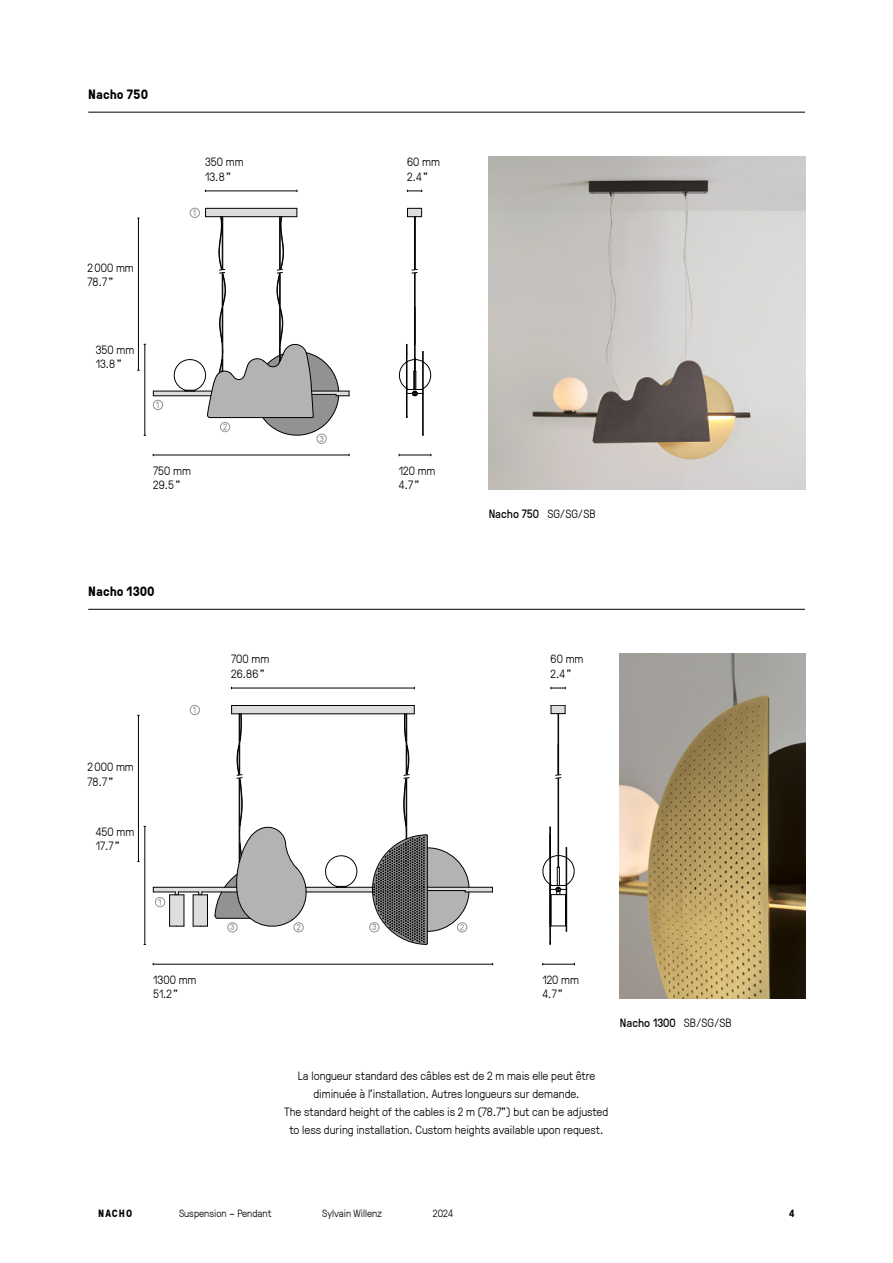
<style>
.page{position:relative;width:893px;height:1263px;background:#fff}
.page>*{position:absolute;margin:0;border:0;box-sizing:border-box;transform-origin:0 0}
.t1{font:700 13.5px "GT Pressura";color:#000}
.t2{font:300 12px "GT Pressura";color:#000}
.t3{font:12px "GT Pressura";color:#000}
.Intro_produit{font:300 10.5px "GT Pressura";color:#000}
.Intro_produit-2{font:700 10.5px "GT Pressura";letter-spacing:.1em;color:#000}
.t4{font:9px "GT Pressura";color:#949290}
.s1{font-weight:300}
</style>
<div class="page">
<img style="left:620px;top:654px;width:185px;height:344px">
<hr style="left:88px;top:609px;width:717px;height:1px;background:#000">
<hr style="left:231px;top:688px;width:183px;height:1px;background:#000">
<hr style="left:153px;top:964px;width:340px;height:1px;background:#000">
<hr style="left:543px;top:964px;width:31px;height:1px;background:#000">
<svg style="left:551px;top:687px;width:15px;height:2px"></svg>
<div style="left:170px;top:895px;width:14px;height:31px;background:#dededd"></div>
<div style="left:193px;top:895px;width:15px;height:31px;background:#dededd"></div>
<div style="left:306px;top:887px;width:66px;height:5px;background:#dededd"></div>
<div style="left:232px;top:705px;width:182px;height:9px;background:#dededd"></div>
<div style="left:154px;top:887px;width:83px;height:5px;background:#dededd"></div>
<hr style="left:193px;top:895px;width:1px;height:31px;background:#000">
<hr style="left:207px;top:895px;width:1px;height:31px;background:#000">
<hr style="left:169px;top:895px;width:1px;height:31px;background:#000">
<hr style="left:184px;top:895px;width:1px;height:31px;background:#000">
<hr style="left:306px;top:891px;width:67px;height:1px;background:#000">
<hr style="left:202px;top:891px;width:35px;height:1px;background:#000">
<hr style="left:153px;top:887px;width:84px;height:1px;background:#000">
<hr style="left:306px;top:887px;width:30px;height:1px;background:#000">
<hr style="left:232px;top:705px;width:182px;height:1px;background:#000">
<hr style="left:232px;top:713px;width:182px;height:1px;background:#000">
<svg style="left:193px;top:926px;width:14px;height:1px"></svg>
<svg style="left:170px;top:926px;width:14px;height:1px"></svg>
<div style="left:190px;top:705px;width:10px;height:10px;border:1px solid #949290;border-radius:50%"></div>
<svg style="left:153px;top:887px;width:54px;height:18px"></svg>
<div style="left:155px;top:897px;width:10px;height:10px;border:1px solid #949290;border-radius:50%"></div>
<div style="left:294px;top:922px;width:10px;height:10px;border:1px solid #949290;border-radius:50%"></div>
<div style="left:227px;top:922px;width:10px;height:10px;border:1px solid #949290;border-radius:50%"></div>
<hr style="left:558px;top:714px;width:1px;height:153px;background:#000">
<svg style="left:551px;top:705px;width:15px;height:9px"></svg>
<hr style="left:550px;top:836px;width:1px;height:107px;background:#000">
<svg style="left:542px;top:827px;width:33px;height:105px"></svg>
<img style="left:489px;top:157px;width:316px;height:332px">
<hr style="left:88px;top:112px;width:717px;height:1px;background:#000">
<hr style="left:145px;top:344px;width:1px;height:91px;background:#000">
<hr style="left:205px;top:191px;width:92px;height:1px;background:#000">
<hr style="left:153px;top:455px;width:196px;height:1px;background:#000">
<hr style="left:399px;top:455px;width:32px;height:1px;background:#000">
<svg style="left:407px;top:190px;width:15px;height:2px"></svg>
<div style="left:317px;top:434px;width:10px;height:10px;border:1px solid #949290;border-radius:50%"></div>
<hr style="left:415px;top:217px;width:1px;height:154px;background:#000">
<hr style="left:414px;top:217px;width:1px;height:154px;background:#000">
<svg style="left:407px;top:208px;width:15px;height:9px"></svg>
<svg style="left:399px;top:344px;width:32px;height:74px"></svg>
<hr style="left:422px;top:352px;width:1px;height:41px;background:#000">
<hr style="left:422px;top:393px;width:1px;height:42px;background:#000">
<hr style="left:423px;top:352px;width:1px;height:41px;background:#000">
<hr style="left:423px;top:393px;width:1px;height:42px;background:#000">
<hr style="left:138px;top:218px;width:1px;height:152px;background:#000">
<hr style="left:145px;top:826px;width:1px;height:118px;background:#000">
<hr style="left:138px;top:715px;width:1px;height:146px;background:#000">
<svg style="left:214px;top:705px;width:95px;height:225px"></svg>
<svg style="left:153px;top:208px;width:197px;height:228px"></svg>
<svg style="left:324px;top:705px;width:169px;height:240px"></svg>
<svg style="left:411px;top:269px;width:7px;height:5px"></svg>
<svg style="left:555px;top:774px;width:7px;height:5px"></svg>
<p class="t1" style="left:88px;top:84px;width:61px">Nacho 750</p>
<p class="t2" style="left:88px;top:259px;width:48px">2000 mm</p>
<p class="t2" style="left:88px;top:274px;width:28px">78.7 ”</p>
<p class="t2" style="left:96px;top:341px;width:40px">350 mm</p>
<p class="t2" style="left:96px;top:355px;width:28px">13.8”</p>
<p class="t2" style="left:205px;top:154px;width:40px">350 mm</p>
<p class="t2" style="left:205px;top:168px;width:28px">13.8”</p>
<p class="t2" style="left:153px;top:462px;width:39px">750 mm</p>
<p class="t2" style="left:153px;top:476px;width:29px">29.5 ”</p>
<p class="t1" style="left:88px;top:581px;width:68px">Nacho 1300</p>
<p class="t2" style="left:231px;top:651px;width:39px">700 mm</p>
<p class="t2" style="left:231px;top:665px;width:35px">26.86”</p>
<p class="t4" style="left:319px;top:432px;width:6px">3</p>
<p class="t2" style="left:407px;top:154px;width:34px">60 mm</p>
<p class="t2" style="left:407px;top:168px;width:23px">2.4 ”</p>
<p class="t2" style="left:399px;top:462px;width:38px">120 mm</p>
<p class="t2" style="left:399px;top:476px;width:22px">4.7 ”</p>
<p class="t3" style="left:489px;top:505px;width:108px">Nacho 750 <span class="s1">SG/SG/SB</span></p>
<p class="t2" style="left:551px;top:651px;width:34px">60 mm</p>
<p class="t2" style="left:551px;top:665px;width:23px">2.4 ”</p>
<p class="t2" style="left:88px;top:758px;width:48px">2000 mm</p>
<p class="t2" style="left:88px;top:773px;width:28px">78.7 ”</p>
<p class="t2" style="left:96px;top:823px;width:40px">450 mm</p>
<p class="t2" style="left:96px;top:837px;width:26px">17.7 ”</p>
<p class="t2" style="left:153px;top:971px;width:45px">1300 mm</p>
<p class="t2" style="left:153px;top:985px;width:27px">51.2 ”</p>
<p class="t4" style="left:230px;top:921px;width:6px">3</p>
<p class="t4" style="left:372px;top:921px;width:6px">3</p>
<p class="t2" style="left:542px;top:971px;width:38px">120 mm</p>
<p class="t2" style="left:542px;top:985px;width:22px">4.7 ”</p>
<p class="t3" style="left:620px;top:1014px;width:113px">Nacho 1300 <span class="s1">SB/SG/SB</span></p>
<p class="t2" style="left:298px;top:1067px;width:299px">La longueur standard des câbles est de 2 m mais elle peut être</p>
<p class="t2" style="left:313px;top:1085px;width:268px">diminuée à l’installation. Autres longueurs sur demande.</p>
<p class="t2" style="left:285px;top:1103px;width:325px">The standard height of the cables is 2 m (78.7”) but can be adjusted</p>
<p class="t2" style="left:289px;top:1121px;width:316px">to less during installation. Custom heights available upon request.</p>
<p class="Intro_produit-2" style="left:98px;top:1206px;width:35px">NACHO</p>
<p class="Intro_produit" style="left:179px;top:1206px;width:94px">Suspension – Pendant</p>
<p class="Intro_produit" style="left:322px;top:1206px;width:62px">Sylvain Willenz</p>
<p class="Intro_produit" style="left:433px;top:1206px;width:22px">2024</p>
<p class="Intro_produit-2" style="left:789px;top:1206px;width:7px">4</p>
</div>
